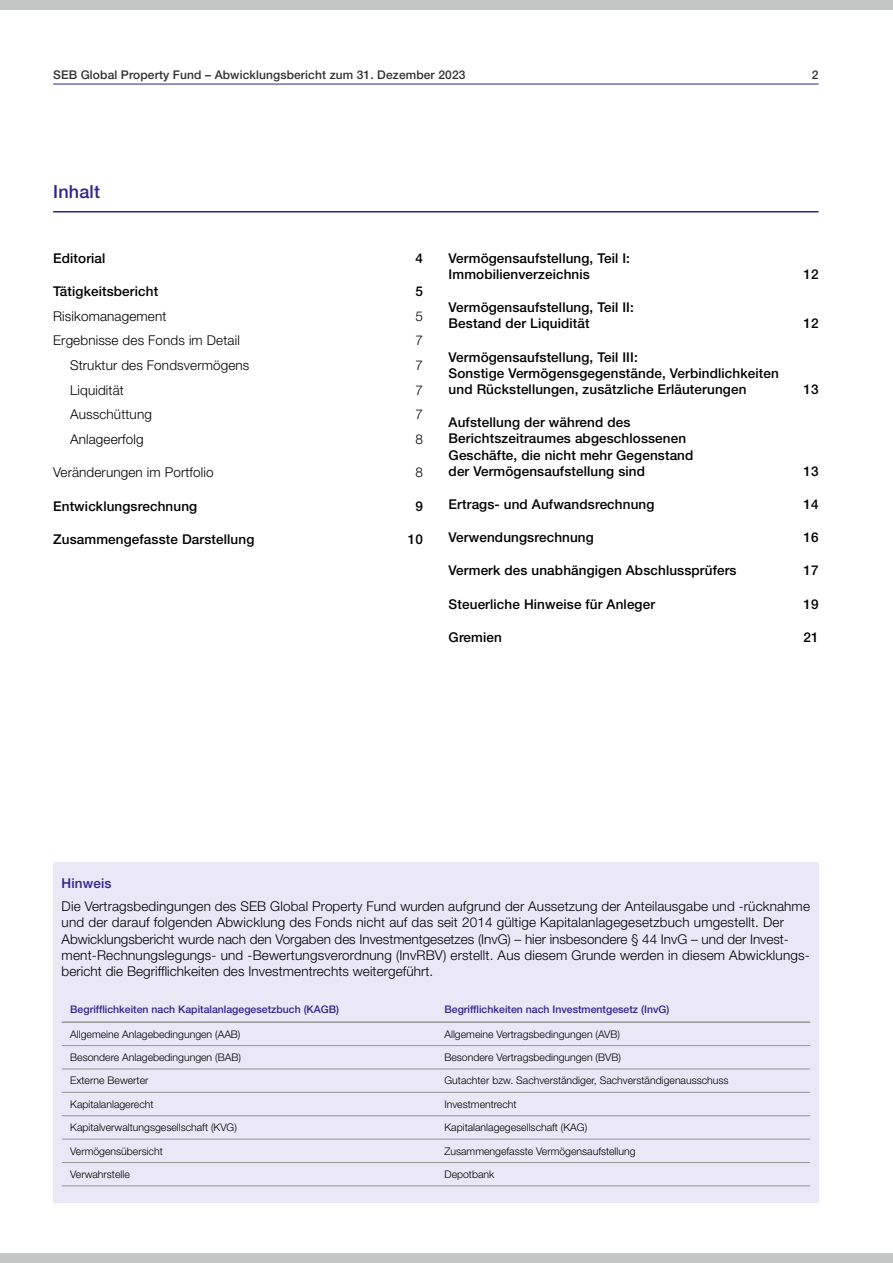
<style>
.page{position:relative;width:893px;height:1263px;background:#fff}
.page>*{position:absolute;margin:0;border:0;box-sizing:border-box;transform-origin:0 0}
.t1{font:500 18px "Helvetica Neue LT Pro";letter-spacing:.01em;color:#35238a}
.t2{font:300 13.5px/16.2px "Helvetica Neue LT Pro";letter-spacing:.01em;color:#000}
.t3{font:500 13.5px/16.2px "Helvetica Neue LT Pro";letter-spacing:.01em;color:#000}
.t4{font:500 13.5px "Helvetica Neue LT Pro";letter-spacing:.01em;color:#35238a}
.t5{font:500 12px "Helvetica Neue LT Pro";letter-spacing:.01em;color:#313130}
.t6{font:300 10.5px "Helvetica Neue LT Pro";color:#000}
.t7{font:500 10.5px "Helvetica Neue LT Pro";color:#35238a}
</style>
<div class="page">
<div style="left:0;top:0;width:893px;height:9px;background:#c4c5c5"></div>
<div style="left:0;top:1253px;width:893px;height:10px;background:#c4c5c5"></div>
<hr style="left:53px;top:211px;width:766px;height:1px;background:#35238a">
<hr style="left:53px;top:84px;width:766px;height:1px;background:#35238a">
<div style="left:53px;top:862px;width:766px;height:341px;background:#eae7f7"></div>
<hr style="left:62px;top:1021px;width:374px;height:2px;background:#989999">
<hr style="left:436px;top:1021px;width:374px;height:2px;background:#989999">
<hr style="left:62px;top:1045px;width:374px;height:1px;background:#989999">
<hr style="left:436px;top:1045px;width:374px;height:1px;background:#989999">
<hr style="left:62px;top:1068px;width:374px;height:1px;background:#989999">
<hr style="left:436px;top:1068px;width:374px;height:1px;background:#989999">
<hr style="left:62px;top:1092px;width:374px;height:1px;background:#989999">
<hr style="left:436px;top:1092px;width:374px;height:1px;background:#989999">
<hr style="left:62px;top:1115px;width:374px;height:1px;background:#989999">
<hr style="left:436px;top:1115px;width:374px;height:1px;background:#989999">
<hr style="left:62px;top:1138px;width:374px;height:1px;background:#989999">
<hr style="left:436px;top:1138px;width:374px;height:1px;background:#989999">
<hr style="left:62px;top:1162px;width:374px;height:1px;background:#989999">
<hr style="left:436px;top:1162px;width:374px;height:1px;background:#989999">
<hr style="left:62px;top:1185px;width:374px;height:1px;background:#989999">
<hr style="left:436px;top:1185px;width:374px;height:1px;background:#989999">
<p class="t5" style="left:53px;top:68px;width:414px">SEB Global Property Fund – Abwicklungsbericht zum 31. Dezember 2023</p>
<p class="t5" style="left:812px;top:68px;width:8px">2</p>
<h1 class="t1" style="left:53px;top:181px;width:48px">Inhalt</h1>
<p class="t3" style="left:53px;top:250px;width:54px">Editorial</p>
<p class="t3" style="left:416px;top:250px;width:9px">4</p>
<p class="t3" style="left:53px;top:283px;width:107px">Tätigkeitsbericht</p>
<p class="t3" style="left:416px;top:283px;width:9px">5</p>
<p class="t2" style="left:53px;top:307px;width:115px">Risikomanagement</p>
<p class="t2" style="left:416px;top:307px;width:9px">5</p>
<p class="t2" style="left:53px;top:332px;width:188px">Ergebnisse des Fonds im Detail</p>
<p class="t2" style="left:416px;top:332px;width:9px">7</p>
<p class="t2" style="left:70px;top:357px;width:181px">Struktur des Fondsvermögens</p>
<p class="t2" style="left:416px;top:357px;width:9px">7</p>
<p class="t2" style="left:70px;top:381px;width:55px">Liquidität</p>
<p class="t2" style="left:416px;top:381px;width:9px">7</p>
<p class="t2" style="left:70px;top:406px;width:83px">Ausschüttung</p>
<p class="t2" style="left:416px;top:406px;width:9px">7</p>
<p class="t2" style="left:70px;top:431px;width:75px">Anlageerfolg</p>
<p class="t2" style="left:416px;top:431px;width:9px">8</p>
<p class="t2" style="left:53px;top:464px;width:162px">Veränderungen im Portfolio</p>
<p class="t2" style="left:416px;top:464px;width:9px">8</p>
<p class="t3" style="left:53px;top:497px;width:146px">Entwicklungsrechnung</p>
<p class="t3" style="left:416px;top:497px;width:9px">9</p>
<p class="t3" style="left:53px;top:531px;width:203px">Zusammengefasste Darstellung</p>
<p class="t3" style="left:408px;top:531px;width:17px">10</p>
<p class="t3" style="left:449px;top:250px;width:183px">Vermögensaufstellung, Teil I:<br>Immobilienverzeichnis</p>
<p class="t3" style="left:449px;top:299px;width:187px">Vermögensaufstellung, Teil II:<br>Bestand der Liquidität</p>
<p class="t3" style="left:449px;top:348px;width:332px">Vermögensaufstellung, Teil III:<br>Sonstige Vermögensgegenstände, Verbindlichkeiten und Rückstellungen, zusätzliche Erläuterungen</p>
<p class="t3" style="left:449px;top:414px;width:246px">Aufstellung der während des Berichtszeitraumes abgeschlossenen Geschäfte, die nicht mehr Gegenstand der Vermögensaufstellung sind</p>
<p class="t3" style="left:803px;top:266px;width:17px">12</p>
<p class="t3" style="left:803px;top:315px;width:17px">12</p>
<p class="t3" style="left:803px;top:381px;width:17px">13</p>
<p class="t3" style="left:803px;top:463px;width:17px">13</p>
<p class="t3" style="left:449px;top:496px;width:207px">Ertrags- und Aufwandsrechnung</p>
<p class="t3" style="left:803px;top:496px;width:17px">14</p>
<p class="t3" style="left:449px;top:529px;width:147px">Verwendungsrechnung</p>
<p class="t3" style="left:803px;top:529px;width:17px">16</p>
<p class="t3" style="left:449px;top:562px;width:290px">Vermerk des unabhängigen Abschlussprüfers</p>
<p class="t3" style="left:803px;top:562px;width:17px">17</p>
<p class="t3" style="left:449px;top:595px;width:208px">Steuerliche Hinweise für Anleger</p>
<p class="t3" style="left:803px;top:595px;width:17px">19</p>
<p class="t3" style="left:449px;top:629px;width:55px">Gremien</p>
<p class="t3" style="left:803px;top:629px;width:17px">21</p>
<p class="t4" style="left:62px;top:875px;width:51px">Hinweis</p>
<p class="t2" style="left:62px;top:898px;width:750px">Die Vertragsbedingungen des SEB Global Property Fund wurden aufgrund der Aussetzung der Anteilausgabe und -rücknahme und der darauf folgenden Abwicklung des Fonds nicht auf das seit 2014 gültige Kapitalanlagegesetzbuch umgestellt. Der Abwicklungsbericht wurde nach den Vorgaben des Investmentgesetzes (InvG) – hier insbesondere § 44 InvG – und der Invest&shy;ment-Rechnungslegungs- und -Bewertungsverordnung (InvRBV) erstellt. Aus diesem Grunde werden in diesem Abwicklungs&shy;bericht die Begrifflichkeiten des Investmentrechts weitergeführt.</p>
<p class="t7" style="left:70px;top:1003px;width:270px">Begrifflichkeiten nach Kapitalanlagegesetzbuch (KAGB)</p>
<p class="t7" style="left:444px;top:1003px;width:226px">Begrifflichkeiten nach Investmentgesetz (InvG)</p>
<p class="t6" style="left:70px;top:1027px;width:172px">Allgemeine Anlagebedingungen (AAB)</p>
<p class="t6" style="left:444px;top:1027px;width:177px">Allgemeine Vertragsbedingungen (AVB)</p>
<p class="t6" style="left:70px;top:1051px;width:172px">Besondere Anlagebedingungen (BAB)</p>
<p class="t6" style="left:444px;top:1051px;width:178px">Besondere Vertragsbedingungen (BVB)</p>
<p class="t6" style="left:70px;top:1074px;width:80px">Externe Bewerter</p>
<p class="t6" style="left:444px;top:1074px;width:286px">Gutachter bzw. Sachverständiger, Sachverständigenausschuss</p>
<p class="t6" style="left:70px;top:1097px;width:85px">Kapitalanlagerecht</p>
<p class="t6" style="left:444px;top:1097px;width:74px">Investmentrecht</p>
<p class="t6" style="left:70px;top:1121px;width:168px">Kapitalverwaltungsgesellschaft (KVG)</p>
<p class="t6" style="left:444px;top:1121px;width:144px">Kapitalanlagegesellschaft (KAG)</p>
<p class="t6" style="left:70px;top:1144px;width:94px">Vermögensübersicht</p>
<p class="t6" style="left:444px;top:1144px;width:193px">Zusammengefasste Vermögensaufstellung</p>
<p class="t6" style="left:70px;top:1168px;width:61px">Verwahrstelle</p>
<p class="t6" style="left:444px;top:1168px;width:51px">Depotbank</p>
</div>
